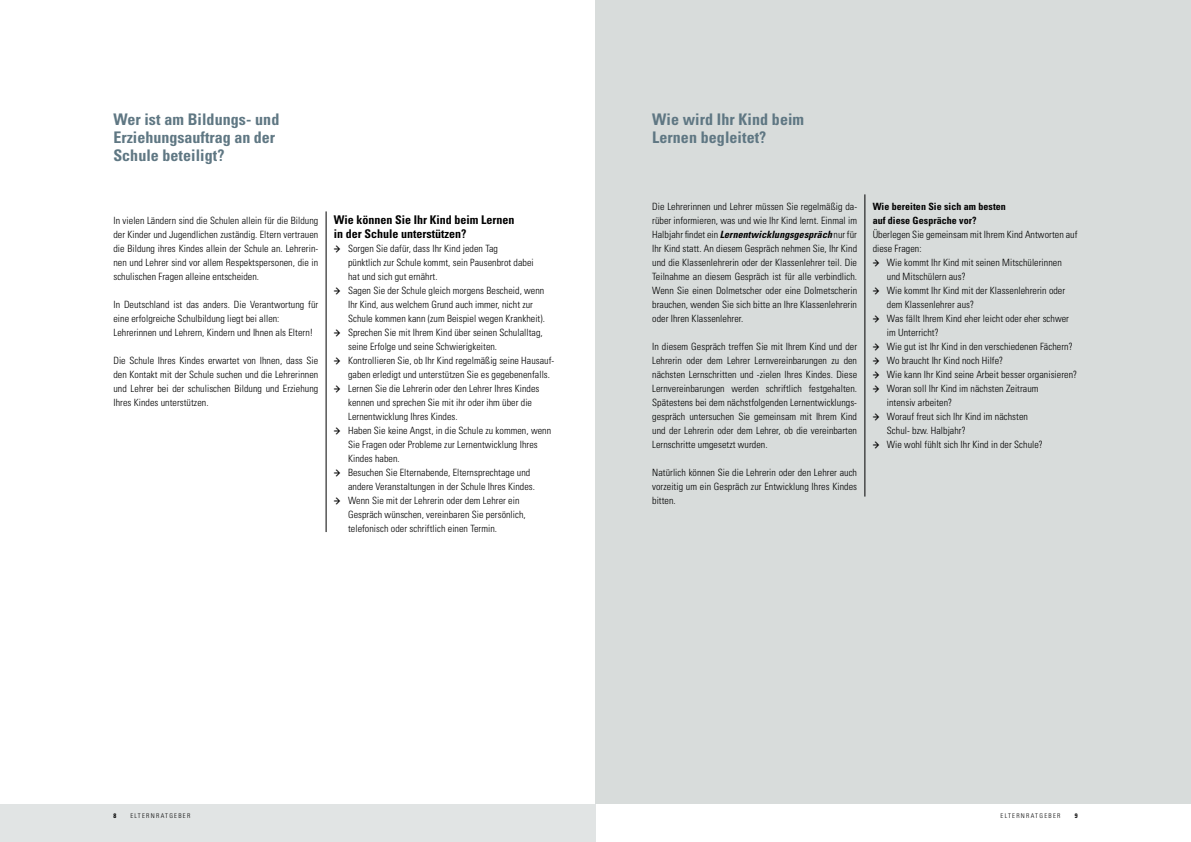
<style>
.page{position:relative;width:1191px;height:842px;background:#fff}
.page>*{position:absolute;margin:0;border:0;box-sizing:border-box;transform-origin:0 0}
.t1{font:700 condensed 16px/18px "Univers LT Std";letter-spacing:.005em;color:#5f7783}
.t2{font:700 condensed 12px/14px "Univers LT Std";color:#000}
.t3{font:300 condensed 10px/14px "Univers LT Std";letter-spacing:.005em;color:#000;text-align:justify}
.t4{font:700 condensed 10px/14px "Univers LT Std";letter-spacing:.005em;color:#000}
.t5{font:300 condensed 6.5px "Univers LT Std";letter-spacing:.2em;color:#000}
.t6{font:700 condensed 6.5px "Univers LT Std";color:#000}
.s1{font-weight:700;font-style:italic}
</style>
<div class="page">
<div style="left:0;top:804px;width:595px;height:38px;background:#e1e4e4"></div>
<div style="left:595px;top:0;width:596px;height:804px;background:#d8dcdb"></div>
<hr style="left:326px;top:211px;width:1px;height:321px;background:#000">
<hr style="left:864px;top:194px;width:1px;height:303px;background:#000">
<h1 class="t1" style="left:113px;top:110px;width:167px">Wer ist am Bildungs- und<br>Erziehungsauftrag an der<br>Schule beteiligt?</h1>
<p class="t3" style="left:113px;top:213px;width:206px">In vielen Ländern sind die Schulen allein für die Bildung der Kinder und Jugendlichen zuständig. Eltern vertrauen die Bildung ihres Kindes allein der Schule an. Lehrerin&shy;nen und Lehrer sind vor allem Respektspersonen, die in schulischen Fragen alleine entscheiden.</p>
<p class="t3" style="left:113px;top:297px;width:206px;text-align:left">In Deutschland ist das anders. Die Verantwortung für eine erfolgreiche Schulbildung liegt bei allen:<br>Lehrerinnen und Lehrern, Kindern und Ihnen als Eltern!</p>
<p class="t3" style="left:113px;top:353px;width:206px">Die Schule Ihres Kindes erwartet von Ihnen, dass Sie den Kontakt mit der Schule suchen und die Lehrerinnen und Lehrer bei der schulischen Bildung und Erziehung Ihres Kindes unterstützen.</p>
<p class="t2" style="left:334px;top:213px;width:182px">Wie können Sie Ihr Kind beim Lernen in der Schule unterstützen?</p>
<p class="t3" style="left:348px;top:241px;width:208px;text-align:left">Sorgen Sie dafür, dass Ihr Kind jeden Tag<br>pünktlich zur Schule kommt, sein Pausenbrot dabei<br>hat und sich gut ernährt.<br>Sagen Sie der Schule gleich morgens Bescheid, wenn Ihr Kind, aus welchem Grund auch immer, nicht zur Schule kommen kann (zum Beispiel wegen Krankheit).<br>Sprechen Sie mit Ihrem Kind über seinen Schulalltag, seine Erfolge und seine Schwierigkeiten.<br>Kontrollieren Sie, ob Ihr Kind regelmäßig seine Hausauf&shy;gaben erledigt und unterstützen Sie es gegebenenfalls.<br>Lernen Sie die Lehrerin oder den Lehrer Ihres Kindes kennen und sprechen Sie mit ihr oder ihm über die Lernentwicklung Ihres Kindes.<br>Haben Sie keine Angst, in die Schule zu kommen, wenn Sie Fragen oder Probleme zur Lernentwicklung Ihres Kindes haben.<br>Besuchen Sie Elternabende, Elternsprechtage und andere Veranstaltungen in der Schule Ihres Kindes.<br>Wenn Sie mit der Lehrerin oder dem Lehrer ein Gespräch wünschen, vereinbaren Sie persönlich, telefonisch oder schriftlich einen Termin.</p>
<h1 class="t1" style="left:652px;top:110px;width:153px">Wie wird Ihr Kind beim<br>Lernen begleitet?</h1>
<p class="t3" style="left:652px;top:199px;width:206px">Die Lehrerinnen und Lehrer müssen Sie regelmäßig da&shy;rüber informieren, was und wie Ihr Kind lernt. Einmal im Halbjahr findet ein <span class="s1">Lernentwicklungsgespräch</span> nur für Ihr Kind statt. An diesem Gespräch nehmen Sie, Ihr Kind und die Klassenlehrerin oder der Klassenlehrer teil. Die Teilnahme an diesem Gespräch ist für alle verbindlich.<br>Wenn Sie einen Dolmetscher oder eine Dolmetscherin brauchen, wenden Sie sich bitte an Ihre Klassenlehrerin oder Ihren Klassenlehrer.</p>
<p class="t3" style="left:652px;top:339px;width:206px">In diesem Gespräch treffen Sie mit Ihrem Kind und der Lehrerin oder dem Lehrer Lernvereinbarungen zu den nächsten Lernschritten und -zielen Ihres Kindes. Diese Lernvereinbarungen werden schriftlich festgehalten.<br>Spätestens bei dem nächstfolgenden Lernentwicklungs&shy;gespräch untersuchen Sie gemeinsam mit Ihrem Kind und der Lehrerin oder dem Lehrer, ob die vereinbarten Lernschritte umgesetzt wurden.</p>
<p class="t3" style="left:652px;top:465px;width:206px">Natürlich können Sie die Lehrerin oder den Lehrer auch vorzeitig um ein Gespräch zur Entwicklung Ihres Kindes bitten.</p>
<p class="t4" style="left:872px;top:199px;width:135px">Wie bereiten Sie sich am besten auf diese Gespräche vor?</p>
<p class="t3" style="left:872px;top:227px;width:206px">Überlegen Sie gemeinsam mit Ihrem Kind Antworten auf</p>
<p class="t3" style="left:872px;top:241px;width:50px">diese Fragen:</p>
<p class="t3" style="left:887px;top:255px;width:176px">Wie kommt Ihr Kind mit seinen Mitschülerinnen</p>
<p class="t3" style="left:887px;top:269px;width:80px">und Mitschülern aus?</p>
<p class="t3" style="left:887px;top:283px;width:180px">Wie kommt Ihr Kind mit der Klassenlehrerin oder</p>
<p class="t3" style="left:887px;top:297px;width:89px">dem Klassenlehrer aus?</p>
<p class="t3" style="left:887px;top:311px;width:184px">Was fällt Ihrem Kind eher leicht oder eher schwer</p>
<p class="t3" style="left:887px;top:325px;width:53px">im Unterricht?</p>
<p class="t3" style="left:887px;top:339px;width:187px">Wie gut ist Ihr Kind in den verschiedenen Fächern?</p>
<p class="t3" style="left:887px;top:353px;width:118px">Wo braucht Ihr Kind noch Hilfe?</p>
<p class="t3" style="left:887px;top:367px;width:192px">Wie kann Ihr Kind seine Arbeit besser organisieren?</p>
<p class="t3" style="left:887px;top:381px;width:153px">Woran soll Ihr Kind im nächsten Zeitraum</p>
<p class="t3" style="left:887px;top:395px;width:67px">intensiv arbeiten?</p>
<p class="t3" style="left:887px;top:409px;width:143px">Worauf freut sich Ihr Kind im nächsten</p>
<p class="t3" style="left:887px;top:423px;width:80px">Schul- bzw. Halbjahr?</p>
<p class="t3" style="left:887px;top:437px;width:157px">Wie wohl fühlt sich Ihr Kind in der Schule?</p>
<p class="t6" style="left:113px;top:812px;width:4px">8</p>
<p class="t5" style="left:130px;top:812px;width:61px">ELTERNRATGEBER</p>
<p class="t5" style="left:1000px;top:812px;width:61px">ELTERNRATGEBER</p>
<p class="t6" style="left:1074px;top:812px;width:4px">9</p>
</div>
